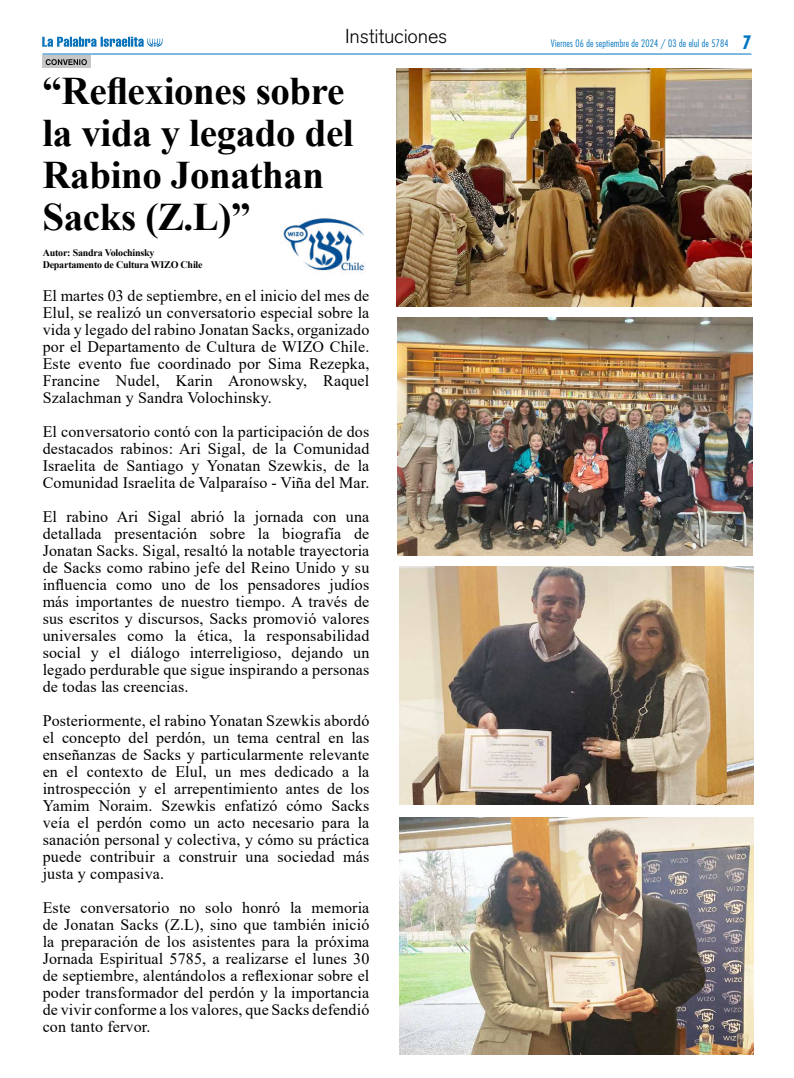
<style>
.page{position:relative;width:794px;height:1078px;background:#fff}
.page>*{position:absolute;margin:0;border:0;box-sizing:border-box;transform-origin:0 0}
.t1{font:700 39px/42px "Times New Roman";letter-spacing:-.01em;color:#000}
.t2{font:300 20px "Akzidenz Grotesk BQ";letter-spacing:-.01em;color:#000}
.t3{font:16px/17px "Times New Roman";letter-spacing:.01em;color:#000;text-align:justify}
.t4{font:700 10px/12px "Times New Roman";letter-spacing:-.02em;color:#000}
.t5{font:300 condensed 10px "Futura Std";letter-spacing:.02em;color:#0075bf}
.s1{font-weight:700;font-size:18px}
</style>
<div class="page">
<hr style="left:43px;top:53px;width:708px;height:1px;background:#0075bf">
<svg style="left:42px;top:37px;width:120px;height:10px"></svg>
<div style="left:43px;top:55px;width:48px;height:13px;background:#c6c6c6"></div>
<svg style="left:46px;top:59px;width:41px;height:6px"></svg>
<img style="left:397px;top:69px;width:354px;height:237px">
<img style="left:283px;top:218px;width:82px;height:56px">
<img style="left:398px;top:317px;width:354px;height:238px">
<img style="left:399px;top:817px;width:354px;height:237px">
<img style="left:399px;top:566px;width:354px;height:238px">
<p class="t2" style="left:345px;top:25px;width:104px">Instituciones</p>
<h1 class="t1" style="left:43px;top:68px;width:313px">“Reflexiones sobre la vida y legado del<br>Rabino Jonathan<br>Sacks (Z.L)”</h1>
<p class="t4" style="left:43px;top:247px;width:161px">Autor: Sandra Volochinsky<br>Departamento de Cultura WIZO Chile</p>
<p class="t3" style="left:43px;top:286px;width:328px">El martes 03 de septiembre, en el inicio del mes de Elul, se realizó un conversatorio especial sobre la vida y legado del rabino Jonatan Sacks, organizado por el Departamento de Cultura de WIZO Chile.<br>Este evento fue coordinado por Sima Rezepka, Francine Nudel, Karin Aronowsky, Raquel Szalachman y Sandra Volochinsky.</p>
<p class="t3" style="left:43px;top:422px;width:328px">El conversatorio contó con la participación de dos destacados rabinos: Ari Sigal, de la Comunidad Israelita de Santiago y Yonatan Szewkis, de la Comunidad Israelita de Valparaíso - Viña del Mar.</p>
<p class="t3" style="left:43px;top:507px;width:328px">El rabino Ari Sigal abrió la jornada con una detallada presentación sobre la biografía de Jonatan Sacks. Sigal, resaltó la notable trayectoria de Sacks como rabino jefe del Reino Unido y su influencia como uno de los pensadores judíos más importantes de nuestro tiempo. A través de sus escritos y discursos, Sacks promovió valores universales como la ética, la responsabilidad social y el diálogo interreligioso, dejando un legado perdurable que sigue inspirando a personas de todas las creencias.</p>
<p class="t3" style="left:43px;top:711px;width:328px">Posteriormente, el rabino Yonatan Szewkis abordó el concepto del perdón, un tema central en las enseñanzas de Sacks y particularmente relevante en el contexto de Elul, un mes dedicado a la introspección y el arrepentimiento antes de los Yamim Noraim. Szewkis enfatizó cómo Sacks veía el perdón como un acto necesario para la sanación personal y colectiva, y cómo su práctica puede contribuir a construir una sociedad más justa y compasiva.</p>
<p class="t3" style="left:43px;top:898px;width:328px">Este conversatorio no solo honró la memoria de Jonatan Sacks (Z.L), sino que también inició la preparación de los asistentes para la próxima Jornada Espiritual 5785, a realizarse el lunes 30 de septiembre, alentándolos a reflexionar sobre el poder transformador del perdón y la importancia de vivir conforme a los valores, que Sacks defendió con tanto fervor.</p>
<p class="t5" style="left:551px;top:37px;width:202px">Viernes 06 de septiembre de 2024 / 03 de elul de 5784 <span class="s1">7</span></p>
</div>
